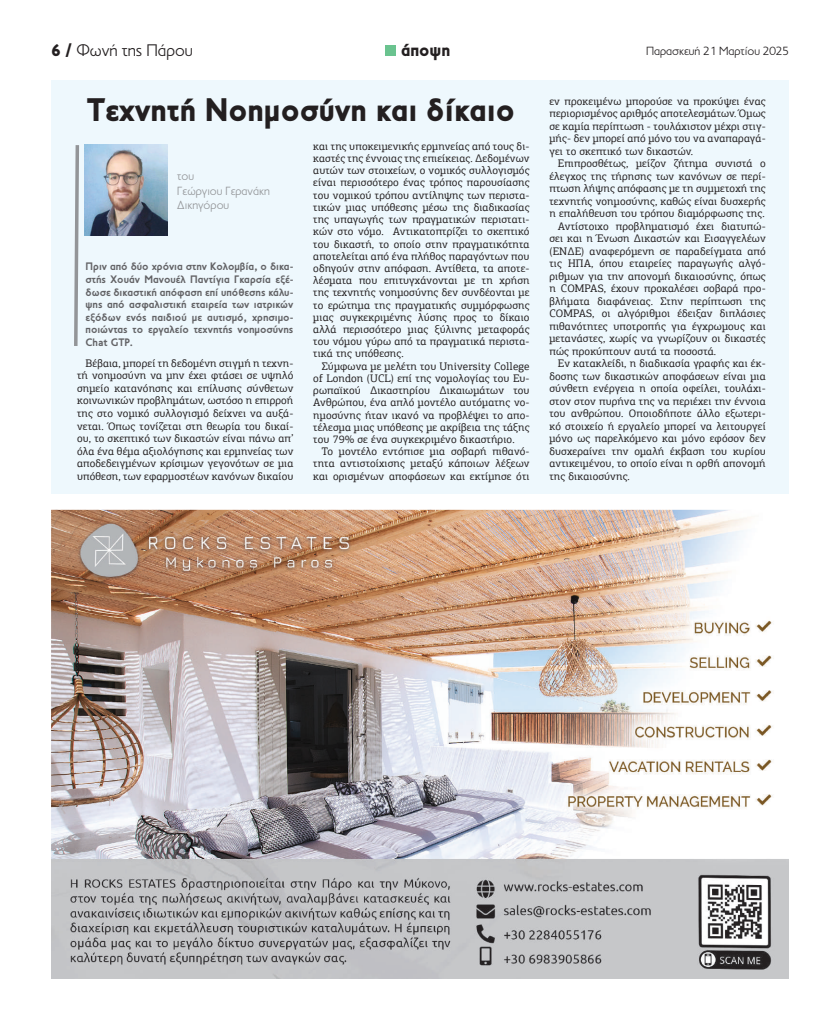
<style>
.page{position:relative;width:823px;height:1021px;background:#fff}
.page>*{position:absolute;margin:0;border:0;box-sizing:border-box;transform-origin:0 0}
.t1{font:900 33px "PF Transport";color:#231f20}
.t2{font:900 17.9px "PF Transport";color:#231f20}
.t3{font:300 17px "PF Transport";color:#231f20}
.t4{font:300 12px/14.6px "PF Transport";color:#939598}
.t5{font:300 12px "PF Transport";color:#231f20}
.t6{font:11px/12.2px "PF Agora Slab Pro";letter-spacing:.01em;color:#231f20;text-align:justify}
.t7{font:700 11px/12.5px "PF Transport";color:#636366;text-align:justify}
.s1{font-weight:900}
</style>
<div class="page">
<div style="left:385px;top:46px;width:10px;height:10px;background:#6ac38f"></div>
<img style="left:51px;top:510px;width:721px;height:348px">
<img style="left:51px;top:858px;width:737px;height:120px">
<div style="left:51px;top:80px;width:737px;height:414px;background:#eef8fd"></div>
<img style="left:85px;top:144px;width:82px;height:92px">
<svg style="left:74px;top:145px;width:5px;height:201px"></svg>
<h3 class="t3" style="left:51px;top:41px;width:143px"><span class="s1">6 /</span> Φωνή της Πάρου</h3>
<h2 class="t2" style="left:401px;top:40px;width:51px">άποψη</h2>
<p class="t5" style="left:645px;top:44px;width:144px">Παρασκευή 21 Μαρτίου 2025</p>
<h1 class="t1" style="left:87px;top:91px;width:429px">Τεχνητή Νοηµοσύνη και δίκαιο</h1>
<p class="t4" style="left:177px;top:169px;width:94px">του<br>Γεώργιου Γερανάκη ∆ικηγόρου</p>
<p class="t7" style="left:86px;top:260px;width:209px">Πριν από δύο χρόνια στην Κολοµβία, ο δικα&shy;στής Χουάν Μανουέλ Παντίγια Γκαρσία εξέ&shy;δωσε δικαστική απόφαση επί υπόθεσης κάλυ&shy;ψης από ασφαλιστική εταιρεία των ιατρικών εξόδων ενός παιδιού µε αυτισµό, χρησιµο&shy;ποιώντας το εργαλείο τεχνητής νοηµοσύνης Chat GTP.</p>
<p class="t6" style="left:77px;top:357px;width:218px;line-height:12.5px;text-indent:9px">Βέβαια, µπορεί τη δεδοµένη στιγµή η τεχνη&shy;τή νοηµοσύνη να µην έχει φτάσει σε υψηλό σηµείο κατανόησης και επίλυσης σύνθετων κοινωνικών προβληµάτων, ωστόσο η επιρροή της στο νοµικό συλλογισµό δείχνει να αυξά&shy;νεται. Όπως τονίζεται στη θεωρία του δικαί&shy;ου, το σκεπτικό των δικαστών είναι πάνω απ’ όλα ένα θέµα αξιολόγησης και ερµηνείας των αποδεδειγµένων κρίσιµων γεγονότων σε µια υπόθεση, των εφαρµοστέων κανόνων δικαίου</p>
<p class="t6" style="left:313px;top:140px;width:218px">και της υποκειµενικής ερµηνείας από τους δι&shy;καστές της έννοιας της επιείκειας. ∆εδοµένων αυτών των στοιχείων, ο νοµικός συλλογισµός είναι περισσότερο ένας τρόπος παρουσίασης του νοµικού τρόπου αντίληψης των περιστα&shy;τικών µιας υπόθεσης µέσω της διαδικασίας της υπαγωγής των πραγµατικών περιστατι&shy;κών στο νόµο. Αντικατοπτρίζει το σκεπτικό του δικαστή, το οποίο στην πραγµατικότητα αποτελείται από ένα πλήθος παραγόντων που οδηγούν στην απόφαση. Αντίθετα, τα αποτε&shy;λέσµατα που επιτυγχάνονται µε τη χρήση της τεχνητής νοηµοσύνης δεν συνδέονται µε το ερώτηµα της πραγµατικής συµµόρφωσης µιας συγκεκριµένης λύσης προς το δίκαιο αλλά περισσότερο µιας ξύλινης µεταφοράς του νόµου γύρω από τα πραγµατικά περιστα&shy;τικά της υπόθεσης.</p>
<p class="t6" style="left:313px;top:360px;width:218px;text-indent:9px">Σύµφωνα µε µελέτη του University College of London (UCL) επί της νοµολογίας του Ευ&shy;ρωπαϊκού ∆ικαστηρίου ∆ικαιωµάτων του Ανθρώπου, ένα απλό µοντέλο αυτόµατης νο&shy;ηµοσύνης ήταν ικανό να προβλέψει το απο&shy;τέλεσµα µιας υπόθεσης µε ακρίβεια της τάξης του 79% σε ένα συγκεκριµένο δικαστήριο.</p>
<p class="t6" style="left:313px;top:445px;width:218px;text-indent:9px">Το µοντέλο εντόπισε µια σοβαρή πιθανό&shy;τητα αντιστοίχισης µεταξύ κάποιων λέξεων και ορισµένων αποφάσεων και εκτίµησε ότι</p>
<p class="t6" style="left:549px;top:95px;width:218px;line-height:12.5px">εν προκειµένω µπορούσε να προκύψει ένας περιορισµένος αριθµός αποτελεσµάτων. Όµως σε καµία περίπτωση - τουλάχιστον µέχρι στιγ&shy;µής- δεν µπορεί από µόνο του να αναπαραγά&shy;γει το σκεπτικό των δικαστών.</p>
<p class="t6" style="left:557px;top:157px;width:209px">Επιπροσθέτως, µείζον ζήτηµα συνιστά ο</p>
<p class="t6" style="left:549px;top:170px;width:218px">έλεγχος της τήρησης των κανόνων σε περί-</p>
<p class="t6" style="left:549px;top:182px;width:218px">πτωση λήψης απόφασης µε τη συµµετοχή της</p>
<p class="t6" style="left:549px;top:195px;width:218px">τεχνητής νοηµοσύνης, καθώς είναι δυσχερής</p>
<p class="t6" style="left:549px;top:207px;width:217px">η επαλήθευση του τρόπου διαµόρφωσης της.</p>
<p class="t6" style="left:557px;top:220px;width:209px">Αντίστοιχο προβληµατισµό έχει διατυπώ-</p>
<p class="t6" style="left:549px;top:232px;width:218px">σει και η Ένωση ∆ικαστών και Εισαγγελέων</p>
<p class="t6" style="left:549px;top:245px;width:218px">(ΕΝ∆Ε) αναφερόµενη σε παραδείγµατα από</p>
<p class="t6" style="left:549px;top:257px;width:218px">τις ΗΠΑ, όπου εταιρείες παραγωγής αλγό-</p>
<p class="t6" style="left:549px;top:270px;width:218px">ριθµων για την απονοµή δικαιοσύνης, όπως</p>
<p class="t6" style="left:549px;top:282px;width:218px">η COMPAS, έχουν προκαλέσει σοβαρά προ-</p>
<p class="t6" style="left:549px;top:295px;width:218px">βλήµατα διαφάνειας. Στην περίπτωση της</p>
<p class="t6" style="left:549px;top:307px;width:218px">COMPAS, οι αλγόριθµοι έδειξαν διπλάσιες</p>
<p class="t6" style="left:549px;top:320px;width:218px">πιθανότητες υποτροπής για έγχρωµους και</p>
<p class="t6" style="left:549px;top:332px;width:218px">µετανάστες, χωρίς να γνωρίζουν οι δικαστές</p>
<p class="t6" style="left:549px;top:345px;width:168px">πώς προκύπτουν αυτά τα ποσοστά.</p>
<p class="t6" style="left:557px;top:357px;width:209px">Εν κατακλείδι, η διαδικασία γραφής και έκ-</p>
<p class="t6" style="left:549px;top:370px;width:218px">δοσης των δικαστικών αποφάσεων είναι µια</p>
<p class="t6" style="left:549px;top:382px;width:218px">σύνθετη ενέργεια η οποία οφείλει, τουλάχι-</p>
<p class="t6" style="left:549px;top:395px;width:218px">στον στον πυρήνα της να περιέχει την έννοια</p>
<p class="t6" style="left:549px;top:407px;width:218px">του ανθρώπου. Οποιοδήποτε άλλο εξωτερι-</p>
<p class="t6" style="left:549px;top:420px;width:218px">κό στοιχείο ή εργαλείο µπορεί να λειτουργεί</p>
<p class="t6" style="left:549px;top:432px;width:218px">µόνο ως παρελκόµενο και µόνο εφόσον δεν</p>
<p class="t6" style="left:549px;top:445px;width:218px">δυσχεραίνει την οµαλή έκβαση του κυρίου</p>
<p class="t6" style="left:549px;top:457px;width:218px">αντικειµένου, το οποίο είναι η ορθή απονοµή</p>
<p class="t6" style="left:549px;top:470px;width:82px">της δικαιοσύνης.</p>
</div>
